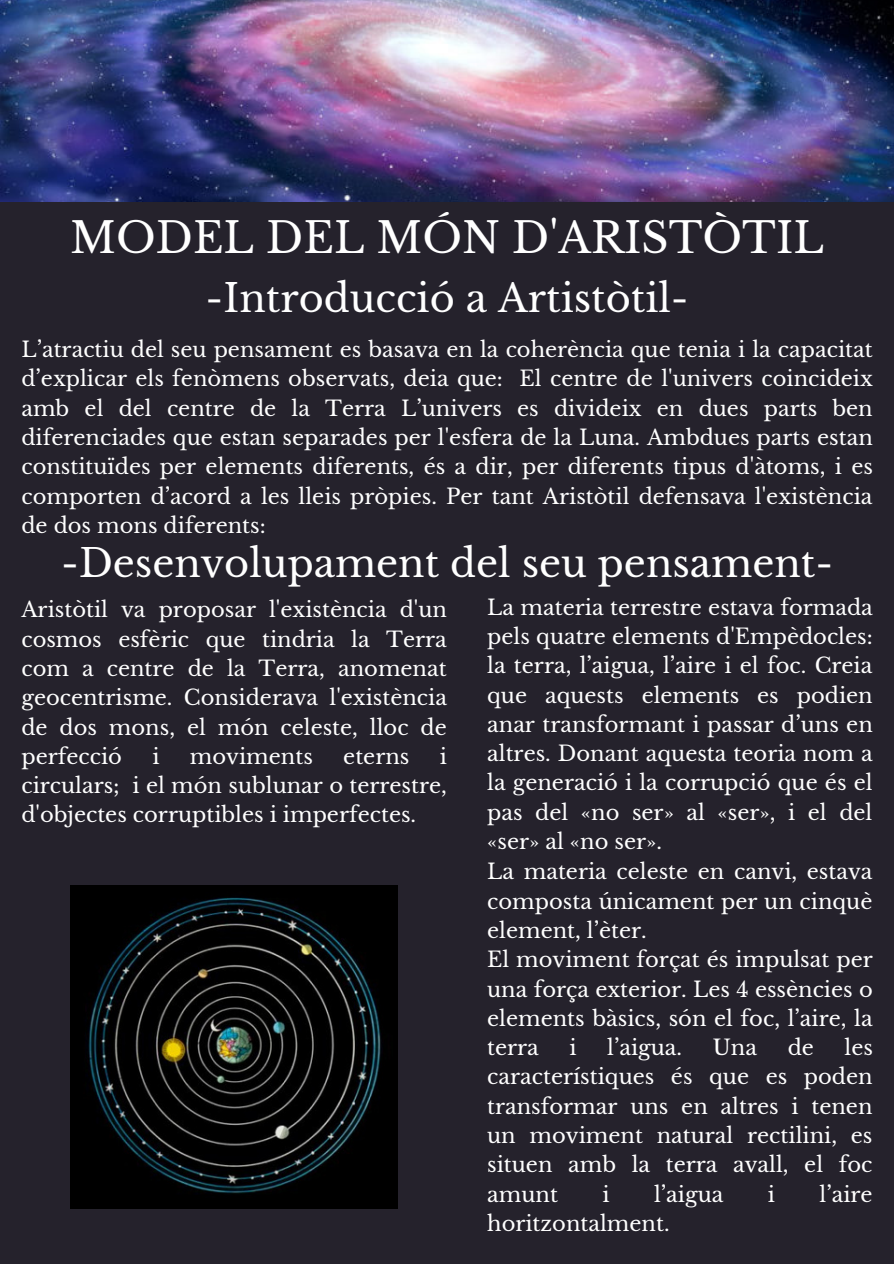
<style>
.page{position:relative;width:894px;height:1264px;background:#fff}
.page>*{position:absolute;margin:0;border:0;box-sizing:border-box;transform-origin:0 0}
.t1{font:42px "Libre Baskerville";color:#fff}
.t2{font:38.4px "Libre Baskerville";color:#fff}
.t3{font:21px/29.2px "Libre Baskerville";color:#fff;text-align:justify}
</style>
<div class="page">
<div style="left:0;top:0;width:893px;height:1263px;background:#25222c"></div>
<img style="left:0;top:0;width:893px;height:201px">
<img style="left:71px;top:885px;width:326px;height:323px">
<h1 class="t1" style="left:70px;top:213px;width:755px">MODEL DEL MÓN D'ARISTÒTIL</h1>
<h2 class="t2" style="left:205px;top:275px;width:484px">-Introducció a Artistòtil-</h2>
<p class="t3" style="left:21px;top:335px;width:852px">L’atractiu del seu pensament es basava en la coherència que tenia i la capacitat d’explicar els fenòmens observats, deia que: El centre de l'univers coincideix amb el del centre de la Terra L’univers es divideix en dues parts ben diferenciades que estan separades per l'esfera de la Luna. Ambdues parts estan constituïdes per elements diferents, és a dir, per diferents tipus d'àtoms, i es comporten d’acord a les lleis pròpies. Per tant Aristòtil defensava l'existència de dos mons diferents:</p>
<h2 class="t2" style="left:61px;top:539px;width:773px">-Desenvolupament del seu pensament-</h2>
<p class="t3" style="left:21px;top:595px;width:427px">Aristòtil va proposar l'existència d'un cosmos esfèric que tindria la Terra com a centre de la Terra, anomenat geocentrisme. Considerava l'existència de dos mons, el món celeste, lloc de perfecció</p>
<p class="t3" style="left:487px;top:592px;width:387px">La materia terrestre estava formada pels quatre elements d'Empèdocles: la terra, l’aigua, l’aire i el foc. Creia que aquests elements es podien anar transformant i passar d’uns en altres. Donant aquesta teoria nom a la generació i la corrupció que és el pas del «no ser» al «ser», i el del «ser» al «no ser».</p>
<p class="t3" style="left:21px;top:742px;width:427px;text-indent:418px">i circulars; i el món sublunar o terrestre, d'objectes corruptibles i imperfectes.</p>
<p class="t3" style="left:152px;top:742px;width:9px">i</p>
<p class="t3" style="left:190px;top:742px;width:124px">moviments</p>
<p class="t3" style="left:343px;top:742px;width:68px">eterns</p>
<p class="t3" style="left:487px;top:857px;width:387px;text-align:left">La materia celeste en canvi, estava composta únicament per un cinquè element, l’èter.<br>El moviment forçat és impulsat per una força exterior. Les 4 essències o elements bàsics, són el foc, l’aire, la terra</p>
<p class="t3" style="left:487px;top:1033px;width:387px;text-indent:357px">les característiques és que es poden transformar uns en altres i tenen un moviment natural rectilini, es situen amb la terra avall, el foc amunt</p>
<p class="t3" style="left:569px;top:1033px;width:9px">i</p>
<p class="t3" style="left:607px;top:1033px;width:76px">l’aigua.</p>
<p class="t3" style="left:712px;top:1033px;width:46px">Una</p>
<p class="t3" style="left:787px;top:1033px;width:28px">de</p>
<p class="t3" style="left:602px;top:1179px;width:9px">i</p>
<p class="t3" style="left:654px;top:1179px;width:71px">l’aigua</p>
<p class="t3" style="left:767px;top:1179px;width:9px">i</p>
<p class="t3" style="left:819px;top:1179px;width:55px">l’aire</p>
<p class="t3" style="left:487px;top:1208px;width:184px">horitzontalment.</p>
</div>
